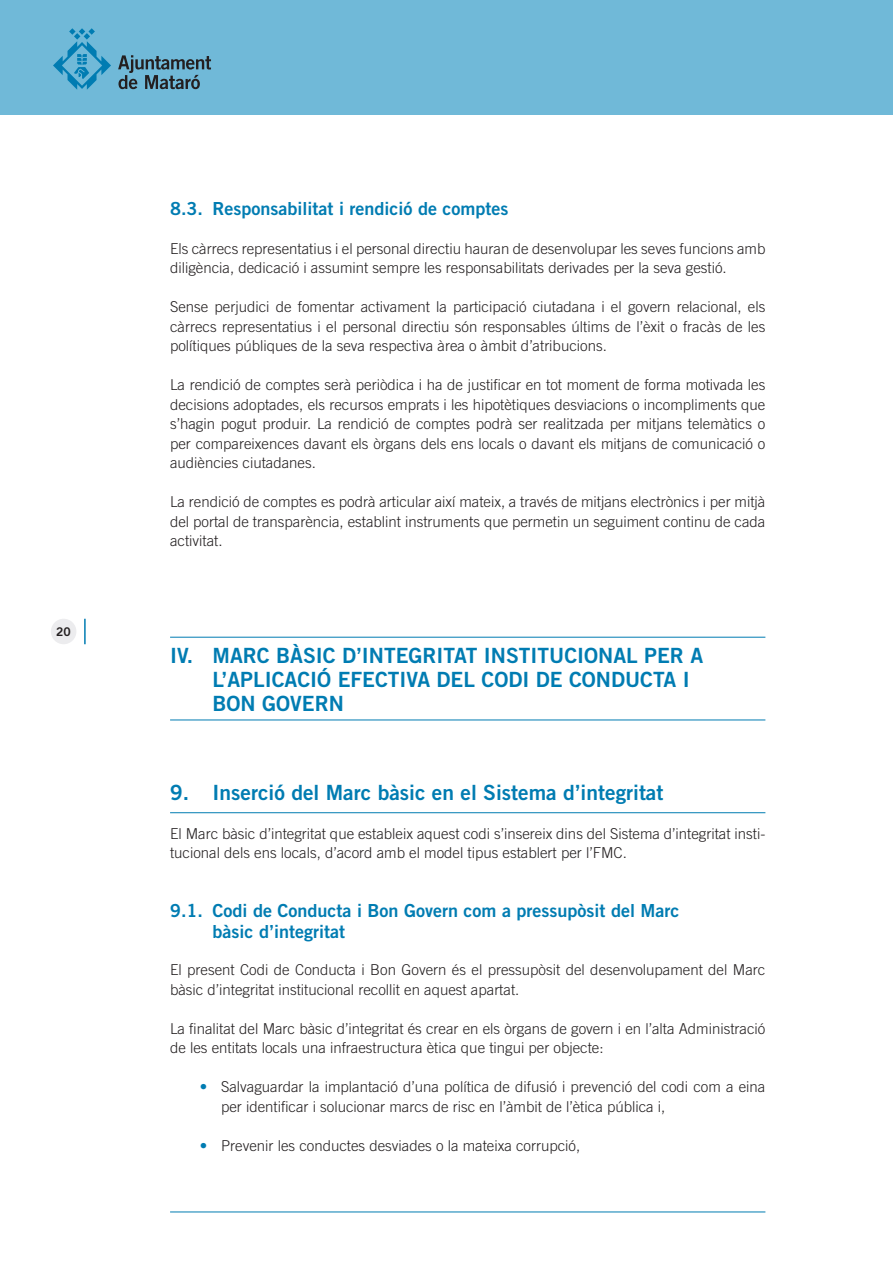
<style>
.page{position:relative;width:893px;height:1263px;background:#fff}
.page>*{position:absolute;margin:0;border:0;box-sizing:border-box;transform-origin:0 0}
.TITOL_INDEX1{font:21px/24px "Trade Gothic Bold Two";color:#007cb2}
.t1{font:18px/21px "Trade Gothic Bold Two";color:#007cb2}
.BASIC{font:300 15px/19.5px "Trade Gothic";color:#231f20}
.Nivell_1_PUNTS{font:300 15px/19.5px "Trade Gothic";color:#231f20}
.t2{font:12px "Trade Gothic Bold Two";color:#231f20}
.s1{font-family:"Trade Gothic Bold Two";font-weight:400;color:#007cb2}
</style>
<div class="page">
<div style="left:0;top:0;width:893px;height:115px;background:#70b9d8"></div>
<div style="left:51px;top:619px;width:25px;height:25px;background:#ececee;border-radius:50%"></div>
<svg style="left:118px;top:55px;width:93px;height:34px"></svg>
<svg style="left:53px;top:28px;width:58px;height:62px"></svg>
<hr style="left:84px;top:619px;width:2px;height:25px;background:#007cb2">
<hr style="left:170px;top:1211px;width:595px;height:1px;background:#007cb2">
<hr style="left:170px;top:637px;width:595px;height:1px;background:#007cb2">
<hr style="left:170px;top:720px;width:595px;height:1px;background:#007cb2">
<hr style="left:170px;top:812px;width:595px;height:1px;background:#007cb2">
<p class="t2" style="left:56px;top:624px;width:16px">20</p>
<p class="t1" style="left:170px;top:197px;width:340px">8.3. Responsabilitat i rendició de comptes</p>
<p class="BASIC" style="left:170px;top:238px;width:597px">Els càrrecs representatius i el personal directiu hauran de desenvolupar les seves funcions amb diligència, dedicació i assumint sempre les responsabilitats derivades per la seva gestió.</p>
<p class="BASIC" style="left:170px;top:297px;width:597px;text-align:justify">Sense perjudici de fomentar activament la participació ciutadana i el govern relacional, els càrrecs representatius i el personal directiu són responsables últims de l’èxit o fracàs de les polítiques públiques de la seva respectiva àrea o àmbit d’atribucions.</p>
<p class="BASIC" style="left:170px;top:375px;width:597px;text-align:justify">La rendició de comptes serà periòdica i ha de justificar en tot moment de forma motivada les decisions adoptades, els recursos emprats i les hipotètiques desviacions o incompliments que s’hagin pogut produir. La rendició de comptes podrà ser realitzada per mitjans telemàtics o per compareixences davant els òrgans dels ens locals o davant els mitjans de comunicació o audiències ciutadanes.</p>
<p class="BASIC" style="left:170px;top:492px;width:597px;text-align:justify">La rendició de comptes es podrà articular així mateix, a través de mitjans electrònics i per mitjà del portal de transparència, establint instruments que permetin un seguiment continu de cada activitat.</p>
<p class="TITOL_INDEX1" style="left:213px;top:643px;width:492px;text-indent:-43px">IV. MARC BÀSIC D’INTEGRITAT INSTITUCIONAL PER A<br>L’APLICACIÓ EFECTIVA DEL CODI DE CONDUCTA I<br>BON GOVERN</p>
<p class="TITOL_INDEX1" style="left:170px;top:780px;width:495px">9. Inserció del Marc bàsic en el Sistema d’integritat</p>
<p class="BASIC" style="left:170px;top:823px;width:597px">El Marc bàsic d’integritat que estableix aquest codi s’insereix dins del Sistema d’integritat insti&shy;tucional dels ens locals, d’acord amb el model tipus establert per l’FMC.</p>
<p class="t1" style="left:213px;top:899px;width:468px;text-indent:-43px">9.1. Codi de Conducta i Bon Govern com a pressupòsit del Marc bàsic d’integritat</p>
<p class="BASIC" style="left:170px;top:960px;width:597px">El present Codi de Conducta i Bon Govern és el pressupòsit del desenvolupament del Marc bàsic d’integritat institucional recollit en aquest apartat.</p>
<p class="BASIC" style="left:170px;top:1018px;width:597px">La finalitat del Marc bàsic d’integritat és crear en els òrgans de govern i en l’alta Administració de les entitats locals una infraestructura ètica que tingui per objecte:</p>
<p class="Nivell_1_PUNTS" style="left:221px;top:1077px;width:546px;text-indent:-21px"><span class="s1">•</span> Salvaguardar la implantació d’una política de difusió i prevenció del codi com a eina per identificar i solucionar marcs de risc en l’àmbit de l’ètica pública i,</p>
<p class="Nivell_1_PUNTS" style="left:200px;top:1135px;width:382px"><span class="s1">•</span> Prevenir les conductes desviades o la mateixa corrupció,</p>
</div>
